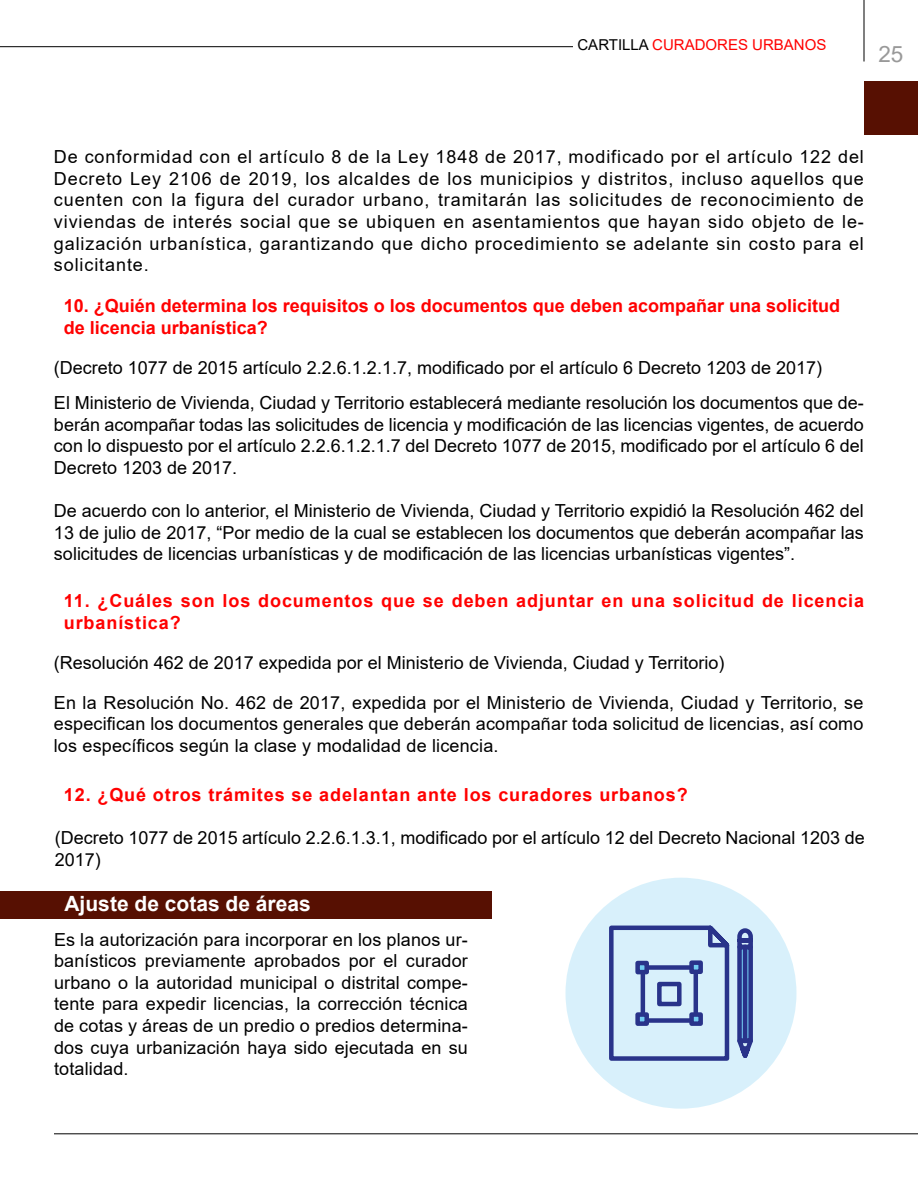
<style>
.page{position:relative;width:918px;height:1188px;background:#fff}
.page>*{position:absolute;margin:0;border:0;box-sizing:border-box;transform-origin:0 0}
.t1{font:22.5px "Arial";color:#999}
.t2{font:700 21px "Arial";color:#fff}
.t3{font:18px/21.6px "Arial";color:#000;text-align:justify}
.t4{font:700 18px/21.6px "Arial";letter-spacing:.05em;color:#f00}
.t5{font:700 18px/21.6px "Arial";color:#f00}
.t6{font:15px "Arial";color:#f00}
.s1{color:#000}
</style>
<div class="page">
<hr style="left:0;top:46px;width:573px;height:1px;background:#000">
<hr style="left:864px;top:0;width:1px;height:62px;background:#000">
<hr style="left:54px;top:1134px;width:864px;height:1px;background:#000">
<div style="left:864px;top:81px;width:54px;height:54px;background:#571002"></div>
<div style="left:0;top:891px;width:491px;height:28px;background:#571002"></div>
<div style="left:566px;top:878px;width:230px;height:231px;background:#d8f0fb;border-radius:50%"></div>
<svg style="left:609px;top:925px;width:144px;height:136px"></svg>
<p class="t6" style="left:578px;top:35px;width:250px"><span class="s1">CARTILLA</span> CURADORES URBANOS</p>
<p class="t1" style="left:878px;top:39px;width:27px">25</p>
<p class="t3" style="left:54px;top:146px;width:812px">De conformidad con el artículo 8 de la Ley 1848 de 2017, modificado por el artículo 122 del Decreto Ley 2106 de 2019, los alcaldes de los municipios y distritos, incluso aquellos que cuenten con la figura del curador urbano, tramitarán las solicitudes de reconocimiento de viviendas de interés social que se ubiquen en asentamientos que hayan sido objeto de le&shy;galización urbanística, garantizando que dicho procedimiento se adelante sin costo para el solicitante.</p>
<p class="t5" style="left:64px;top:295px;width:778px">10. ¿Quién determina los requisitos o los documentos que deben acompañar una solicitud de licencia urbanística?</p>
<p class="t3" style="left:54px;top:357px;width:770px">(Decreto 1077 de 2015 artículo 2.2.6.1.2.1.7, modificado por el artículo 6 Decreto 1203 de 2017)</p>
<p class="t3" style="left:54px;top:392px;width:811px">El Ministerio de Vivienda, Ciudad y Territorio establecerá mediante resolución los documentos que de&shy;berán acompañar todas las solicitudes de licencia y modificación de las licencias vigentes, de acuerdo con lo dispuesto por el artículo 2.2.6.1.2.1.7 del Decreto 1077 de 2015, modificado por el artículo 6 del Decreto 1203 de 2017.</p>
<p class="t3" style="left:54px;top:500px;width:811px">De acuerdo con lo anterior, el Ministerio de Vivienda, Ciudad y Territorio expidió la Resolución 462 del 13 de julio de 2017, “Por medio de la cual se establecen los documentos que deberán acompañar las solicitudes de licencias urbanísticas y de modificación de las licencias urbanísticas vigentes”.</p>
<p class="t4" style="left:64px;top:590px;width:802px">11. ¿Cuáles son los documentos que se deben adjuntar en una solicitud de licencia urbanística?</p>
<p class="t3" style="left:54px;top:652px;width:672px">(Resolución 462 de 2017 expedida por el Ministerio de Vivienda, Ciudad y Territorio)</p>
<p class="t3" style="left:54px;top:692px;width:811px">En la Resolución No. 462 de 2017, expedida por el Ministerio de Vivienda, Ciudad y Territorio, se especifican los documentos generales que deberán acompañar toda solicitud de licencias, así como los específicos según la clase y modalidad de licencia.</p>
<p class="t4" style="left:64px;top:784px;width:625px">12. ¿Qué otros trámites se adelantan ante los curadores urbanos?</p>
<p class="t3" style="left:55px;top:827px;width:811px">(Decreto 1077 de 2015 artículo 2.2.6.1.3.1, modificado por el artículo 12 del Decreto Nacional 1203 de<br>2017)</p>
<p class="t2" style="left:64px;top:889px;width:248px">Ajuste de cotas de áreas</p>
<p class="t3" style="left:54px;top:928px;width:415px">Es la autorización para incorporar en los planos ur&shy;banísticos previamente aprobados por el curador urbano o la autoridad municipal o distrital compe&shy;tente para expedir licencias, la corrección técnica de cotas y áreas de un predio o predios determina&shy;dos cuya urbanización haya sido ejecutada en su totalidad.</p>
</div>
